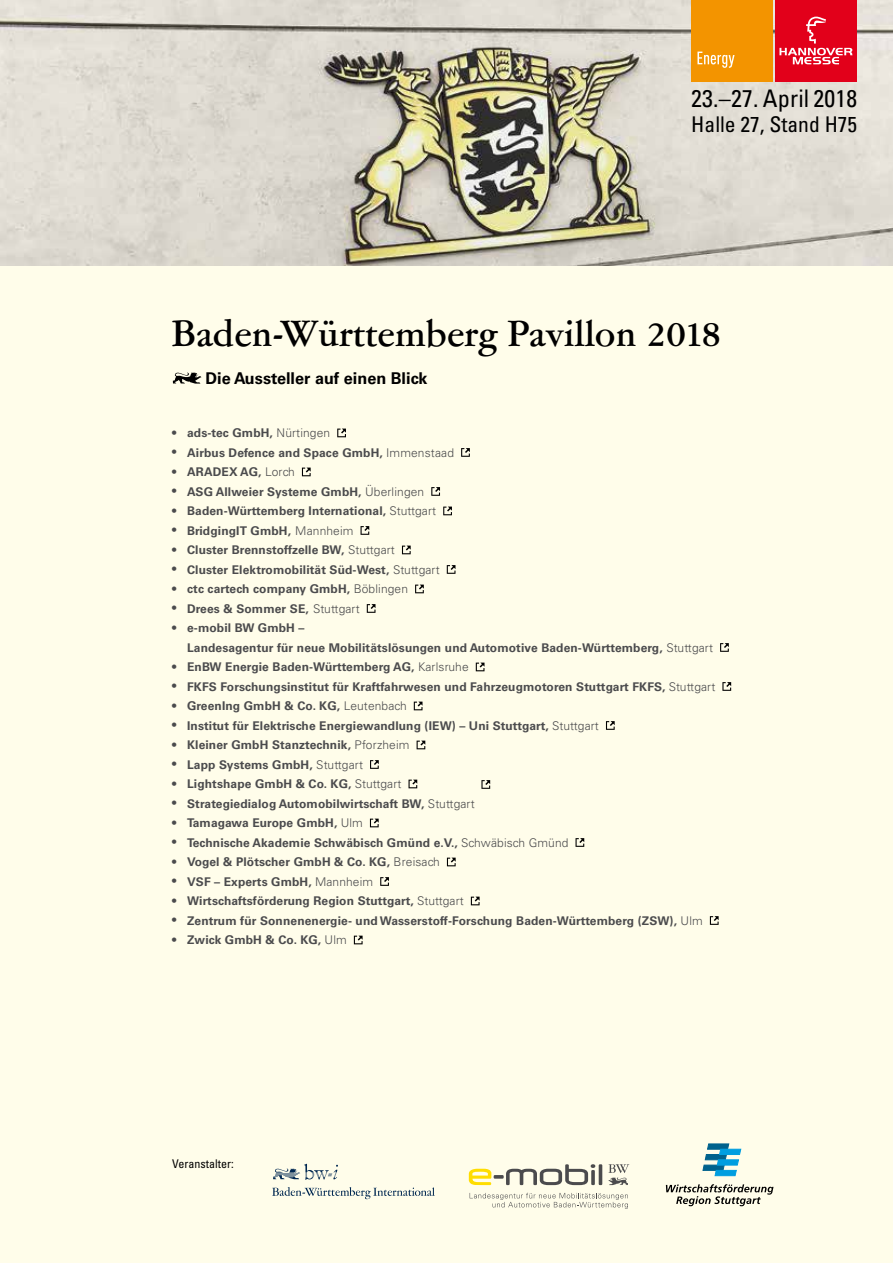
<style>
.page{position:relative;width:893px;height:1263px;background:#fffdea}
.page>*{position:absolute;margin:0;border:0;box-sizing:border-box;transform-origin:0 0}
.t1{font:500 37.5px "Garamont Amst EFOP";color:#000}
.t2{font:condensed 24.15px "Univers LT";letter-spacing:.01em;color:#000}
.t3{font:condensed 21.6px "Univers LT";color:#000}
.t4{font:700 16.2px "Univers LT";color:#000}
.t5{font:700 12px/19.5px "Univers LT";letter-spacing:.01em;color:#4b4b4d;text-align:justify}
.t6{font:condensed 12px "Univers LT";color:#000}
.s1{font-weight:300}
</style>
<div class="page">
<svg style="left:272px;top:1187px;width:163px;height:12px"></svg>
<svg style="left:273px;top:1164px;width:65px;height:16px"></svg>
<svg style="left:608px;top:1164px;width:21px;height:21px"></svg>
<svg style="left:469px;top:1164px;width:133px;height:21px"></svg>
<svg style="left:470px;top:1193px;width:158px;height:16px"></svg>
<svg style="left:703px;top:1144px;width:38px;height:32px"></svg>
<svg style="left:666px;top:1184px;width:107px;height:22px"></svg>
<img style="left:0;top:0;width:893px;height:266px">
<svg style="left:337px;top:429px;width:9px;height:8px"></svg>
<svg style="left:461px;top:448px;width:9px;height:9px"></svg>
<svg style="left:302px;top:468px;width:9px;height:8px"></svg>
<svg style="left:431px;top:487px;width:9px;height:9px"></svg>
<svg style="left:443px;top:507px;width:9px;height:8px"></svg>
<svg style="left:361px;top:526px;width:8px;height:9px"></svg>
<svg style="left:402px;top:546px;width:9px;height:8px"></svg>
<svg style="left:447px;top:565px;width:8px;height:9px"></svg>
<svg style="left:415px;top:585px;width:9px;height:8px"></svg>
<svg style="left:367px;top:604px;width:8px;height:9px"></svg>
<svg style="left:720px;top:643px;width:9px;height:9px"></svg>
<svg style="left:476px;top:663px;width:8px;height:8px"></svg>
<svg style="left:722px;top:682px;width:9px;height:9px"></svg>
<svg style="left:414px;top:702px;width:8px;height:8px"></svg>
<svg style="left:606px;top:721px;width:9px;height:9px"></svg>
<svg style="left:417px;top:741px;width:8px;height:8px"></svg>
<svg style="left:370px;top:760px;width:9px;height:9px"></svg>
<svg style="left:408px;top:780px;width:9px;height:8px"></svg>
<svg style="left:370px;top:819px;width:9px;height:8px"></svg>
<svg style="left:575px;top:838px;width:9px;height:9px"></svg>
<svg style="left:447px;top:858px;width:9px;height:8px"></svg>
<svg style="left:380px;top:877px;width:9px;height:9px"></svg>
<svg style="left:471px;top:897px;width:9px;height:8px"></svg>
<svg style="left:710px;top:916px;width:9px;height:9px"></svg>
<svg style="left:354px;top:936px;width:9px;height:8px"></svg>
<svg style="left:173px;top:372px;width:28px;height:12px"></svg>
<div style="left:775px;top:0;width:81px;height:81px;background:#e2001a"></div>
<div style="left:691px;top:0;width:81px;height:81px;background:#f39400"></div>
<svg style="left:697px;top:52px;width:38px;height:16px"></svg>
<svg style="left:779px;top:17px;width:73px;height:47px"></svg>
<svg style="left:481px;top:780px;width:9px;height:9px"></svg>
<h2 class="t2" style="left:691px;top:83px;width:167px">23.–27. April 2018</h2>
<h3 class="t3" style="left:691px;top:110px;width:167px">Halle 27, Stand H75</h3>
<h1 class="t1" style="left:172px;top:312px;width:551px">Baden-Württemberg Pavillon 2018</h1>
<h3 class="t4" style="left:206px;top:368px;width:223px">Die Aussteller auf einen Blick</h3>
<p class="t5" style="left:172px;top:423px;width:6px">• • • • • • • • • • •</p>
<p class="t5" style="left:172px;top:657px;width:6px">• • • • • • • • • • • • • • •</p>
<p class="t5" style="left:187px;top:423px;width:530px;text-align:left">ads-tec GmbH, <span class="s1">Nürtingen<br></span>Airbus Defence and Space GmbH, <span class="s1">Immenstaad<br></span>ARADEX AG, <span class="s1">Lorch<br></span>ASG Allweier Systeme GmbH, <span class="s1">Überlingen<br></span>Baden-Württemberg International, <span class="s1">Stuttgart<br></span>BridgingIT GmbH, <span class="s1">Mannheim<br></span>Cluster Brennstoffzelle BW, <span class="s1">Stuttgart<br></span>Cluster Elektromobilität Süd-West, <span class="s1">Stuttgart<br></span>ctc cartech company GmbH, <span class="s1">Böblingen<br></span>Drees &amp; Sommer SE, <span class="s1">Stuttgart<br></span>e-mobil BW GmbH –<br>Landesagentur für neue Mobilitätslösungen und Automotive Baden-Württemberg, <span class="s1">Stuttgart </span>EnBW Energie Baden-Württemberg AG, <span class="s1">Karlsruhe<br></span>FKFS Forschungsinstitut für Kraftfahrwesen und Fahrzeugmotoren Stuttgart FKFS, <span class="s1">Stuttgart </span>GreenIng GmbH &amp; Co. KG, <span class="s1">Leutenbach<br></span>Institut für Elektrische Energiewandlung (IEW) – Uni Stuttgart, <span class="s1">Stuttgart<br></span>Kleiner GmbH Stanztechnik, <span class="s1">Pforzheim<br></span>Lapp Systems GmbH, <span class="s1">Stuttgart<br></span>Lightshape GmbH &amp; Co. KG, <span class="s1">Stuttgart<br></span>Strategiedialog Automobilwirtschaft BW, <span class="s1">Stuttgart<br></span>Tamagawa Europe GmbH, <span class="s1">Ulm<br></span>Technische Akademie Schwäbisch Gmünd e.V., <span class="s1">Schwäbisch Gmünd<br></span>Vogel &amp; Plötscher GmbH &amp; Co. KG, <span class="s1">Breisach<br></span>VSF – Experts GmbH, <span class="s1">Mannheim<br></span>Wirtschaftsförderung Region Stuttgart, <span class="s1">Stuttgart<br></span>Zentrum für Sonnenenergie- und Wasserstoff-Forschung Baden-Württemberg (ZSW), <span class="s1">Ulm </span>Zwick GmbH &amp; Co. KG, <span class="s1">Ulm</span></p>
<p class="t6" style="left:172px;top:1156px;width:63px">Veranstalter:</p>
</div>
